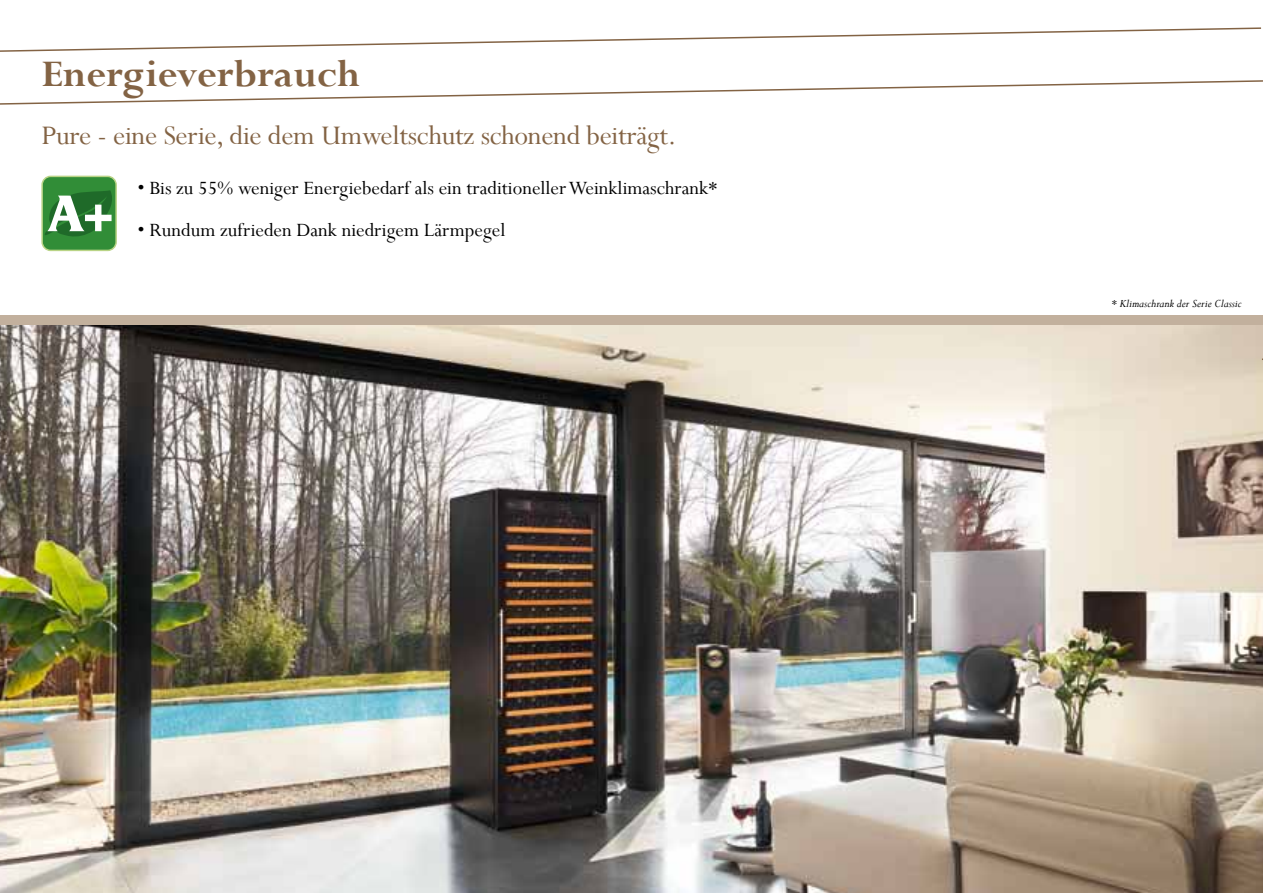
<style>
.page{position:relative;width:1263px;height:893px;background:#fff}
.page>*{position:absolute;margin:0;border:0;box-sizing:border-box;transform-origin:0 0}
.t1{font:700 42px "Perpetua";color:#836344}
.t2{font:30px "Perpetua";letter-spacing:-.01em;color:#836344}
.t3{font:21px "Perpetua";color:#000}
.t4{font:italic 12.45px "Perpetua";color:#000}
</style>
<div class="page">
<img style="left:0;top:325px;width:1263px;height:568px">
<div style="left:0;top:315px;width:1263px;height:10px;background:#c2b09d"></div>
<svg style="left:0;top:80px;width:1263px;height:25px"></svg>
<svg style="left:0;top:27px;width:1262px;height:25px"></svg>
<svg style="left:1260px;top:335px;width:3px;height:26px"></svg>
<div style="left:42px;top:176px;width:74px;height:74px;background:#318d37;border-radius:9px"></div>
<div style="left:41px;top:176px;width:76px;height:75px;border:2px solid #b9d486;border-radius:9px"></div>
<svg style="left:45px;top:190px;width:67px;height:47px"></svg>
<h1 class="t1" style="left:41px;top:47px;width:320px">Energieverbrauch</h1>
<h2 class="t2" style="left:41px;top:116px;width:637px">Pure - eine Serie, die dem Umweltschutz schonend beiträgt.</h2>
<p class="t3" style="left:137px;top:175px;width:582px">• Bis zu 55% weniger Energiebedarf als ein traditioneller Weinklimaschrank*</p>
<p class="t3" style="left:137px;top:217px;width:370px">• Rundum zufrieden Dank niedrigem Lärmpegel</p>
<p class="t4" style="left:1111px;top:296px;width:132px">* Klimaschrank der Serie Classic</p>
</div>
